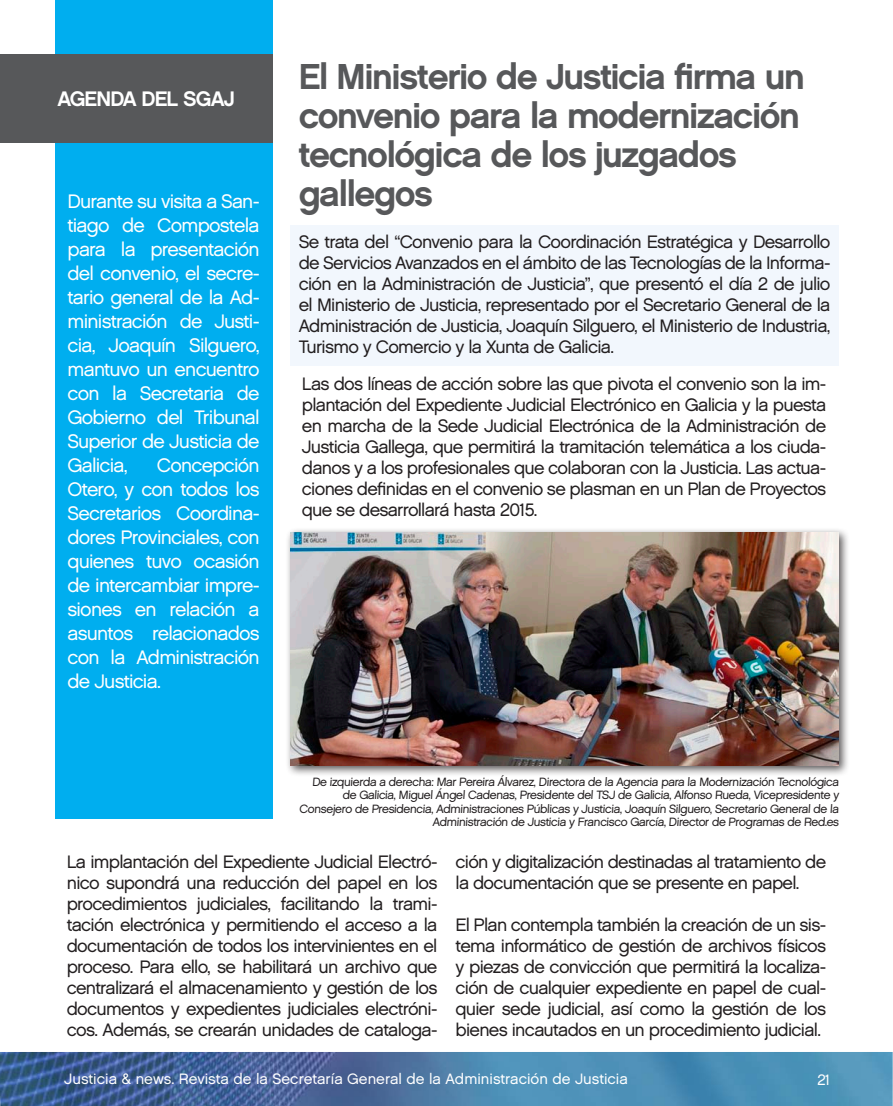
<style>
.page{position:relative;width:893px;height:1106px;background:#fff}
.page>*{position:absolute;margin:0;border:0;box-sizing:border-box;transform-origin:0 0}
.t1{font:36px/39px "Chalet New York Nineteen Sixty";letter-spacing:-.04em;color:#57585a}
.t2{font:21px "Chalet New York Nineteen Sixty";letter-spacing:-.04em;color:#fff}
.t3{font:19.5px/24px "Chalet London Nineteen Sixty";letter-spacing:-.04em;color:#fff;text-align:justify}
.t4{font:18px/21px "Chalet London Nineteen Sixty";letter-spacing:-.04em;color:#231f20;text-align:justify}
.t5{font:15px "Chalet London Nineteen Sixty";color:#fff}
.t6{font:12px/13.5px "Chalet London Nineteen Sixty";letter-spacing:-.04em;color:#231f20;text-align:right}
</style>
<div class="page">
<img style="left:0;top:1052px;width:893px;height:54px">
<div style="left:290px;top:226px;width:549px;height:140px;background:#f2f7fd"></div>
<div style="left:55px;top:0;width:217px;height:819px;background:#00aeef"></div>
<div style="left:0;top:54px;width:272px;height:88px;background:#57585a"></div>
<div style="left:285px;top:527px;width:565px;height:249px;background:#231f20;opacity:.75"></div>
<img style="left:290px;top:532px;width:549px;height:233px">
<p class="t2" style="left:57px;top:86px;width:179px">AGENDA DEL SGAJ</p>
<p class="t3" style="left:68px;top:189px;width:194px">Durante su visita a San&shy;tiago de Compostela para la presentación del convenio, el secre&shy;tario general de la Ad&shy;ministración de Justi&shy;cia, Joaquín Silguero, mantuvo un encuentro con la Secretaria de Gobierno del Tribunal Superior de Justicia de Galicia,</p>
<p class="t3" style="left:68px;top:453px;width:194px;text-indent:89px">Concepción Otero, y con todos los Secretarios Coordina&shy;dores Provinciales, con quienes tuvo ocasión de intercambiar impre&shy;siones en relación a asuntos relacionados con la Administración de Justicia.</p>
<p class="t1" style="left:299px;top:57px;width:508px">El Ministerio de Justicia firma un convenio para la modernización tecnológica de los juzgados gallegos</p>
<p class="t4" style="left:299px;top:231px;width:533px">Se trata del “Convenio para la Coordinación Estratégica y Desarrollo de Servicios Avanzados en el ámbito de las Tecnologías de la Informa&shy;ción en la Administración de Justicia”, que presentó el día 2 de julio el Ministerio de Justicia, representado por el Secretario General de la Administración de Justicia, Joaquín Silguero, el Ministerio de Industria, Turismo y Comercio y la Xunta de Galicia.</p>
<p class="t4" style="left:302px;top:373px;width:526px">Las dos líneas de acción sobre las que pivota el convenio son la im&shy;plantación del Expediente Judicial Electrónico en Galicia y la puesta en marcha de la Sede Judicial Electrónica de la Administración de Justicia Gallega, que permitirá la tramitación telemática a los ciuda&shy;danos y a los profesionales que colaboran con la Justicia. Las actua&shy;ciones definidas en el convenio se plasman en un Plan de Proyectos que se desarrollará hasta 2015.</p>
<p class="t6" style="left:299px;top:775px;width:542px">De izquierda a derecha: Mar Pereira Álvarez, Directora de la Agencia para la Modernización Tecnológica de Galicia, Miguel Ángel Cadenas, Presidente del TSJ de Galicia, Alfonso Rueda, Vicepresidente y Consejero de Presidencia, Administraciones Públicas y Justicia, Joaquín Silguero, Secretario General de la Administración de Justicia y Francisco García, Director de Programas de Red.es</p>
<p class="t4" style="left:67px;top:851px;width:372px">La implantación del Expediente Judicial Electró&shy;nico supondrá una reducción del papel en los procedimientos judiciales, facilitando la trami&shy;tación electrónica y permitiendo el acceso a la documentación de todos los intervinientes en el proceso. Para ello, se habilitará un archivo que centralizará el almacenamiento y gestión de los documentos y expedientes judiciales electróni&shy;cos. Además, se crearán unidades de cataloga-</p>
<p class="t4" style="left:455px;top:851px;width:372px">ción y digitalización destinadas al tratamiento de la documentación que se presente en papel.</p>
<p class="t4" style="left:455px;top:914px;width:372px">El Plan contempla también la creación de un sis&shy;tema informático de gestión de archivos físicos y piezas de convicción que permitirá la localiza&shy;ción de cualquier expediente en papel de cual&shy;quier sede judicial, así como la gestión de los bienes incautados en un procedimiento judicial.</p>
<p class="t5" style="left:64px;top:1069px;width:565px">Justicia &amp; news. Revista de la Secretaría General de la Administración de Justicia</p>
<p class="t5" style="left:817px;top:1070px;width:14px">21</p>
</div>
